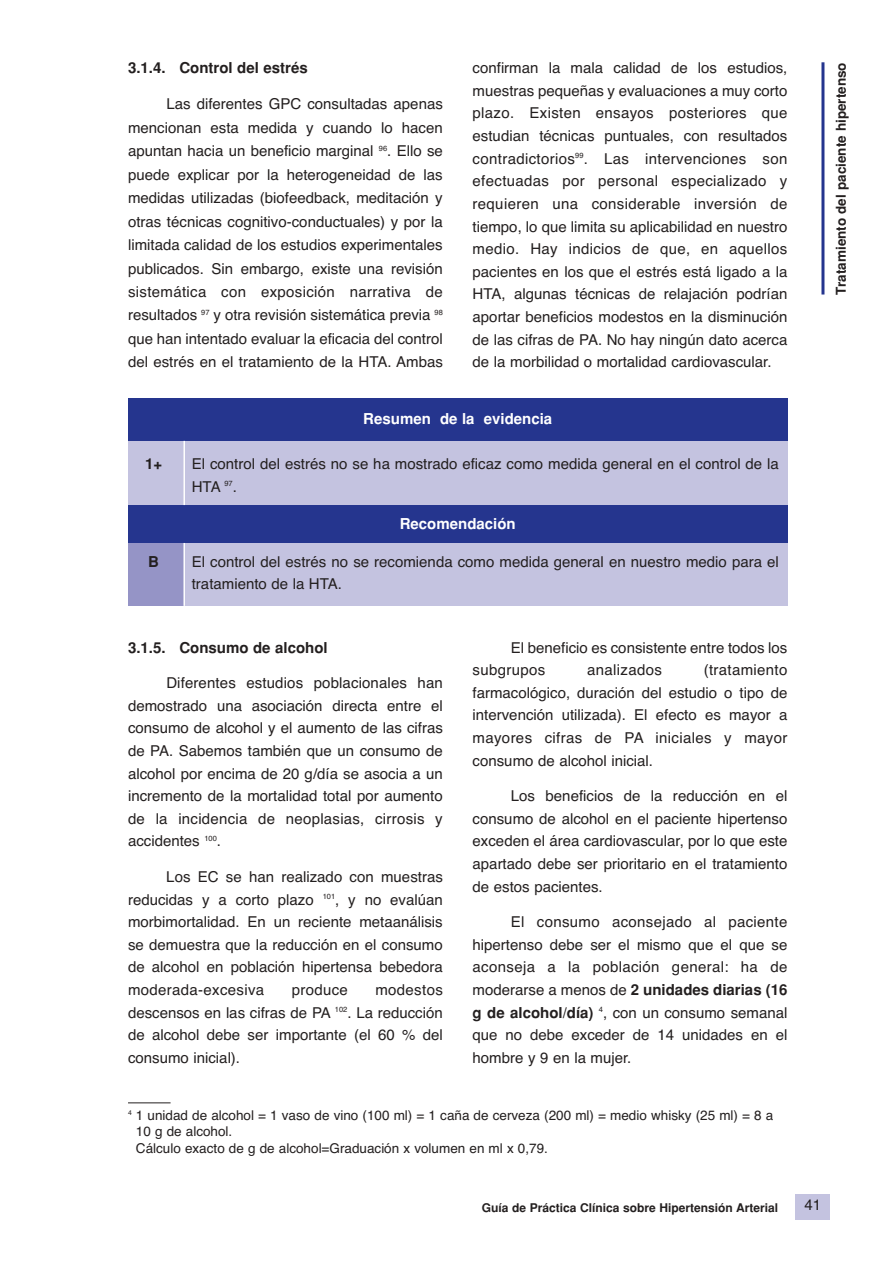
<style>
.page{position:relative;width:893px;height:1262px;background:#fff}
.page>*{position:absolute;margin:0;border:0;box-sizing:border-box;transform-origin:0 0}
.t1{font:15px/22.6px "Helvetica";color:#231f1f;text-align:justify}
.t2{font:700 15px "Helvetica";color:#231f1f}
.t3{font:700 15px "Helvetica";color:#fff}
.t4{font:15px "Helvetica";letter-spacing:.02em;color:#231f1f}
.t5{font:13.5px/16.2px "Helvetica";color:#231f1f}
.t6{font:700 13.5px "Helvetica";color:#231f1f}
.t7{font:700 12px "Helvetica";color:#231f1f}
.s1{font-weight:700}
</style>
<div class="page">
<div style="left:796px;top:1193px;width:34px;height:26px;background:#c4c3e0"></div>
<div style="left:128px;top:398px;width:659px;height:208px;background:#c4c3e0"></div>
<div style="left:128px;top:543px;width:56px;height:63px;background:#9594c6"></div>
<hr style="left:821px;top:62px;width:3px;height:232px;background:#25358e">
<hr style="left:128px;top:1102px;width:42px;height:1px;background:#231f1f">
<div style="left:128px;top:398px;width:659px;height:43px;background:#25358e"></div>
<div style="left:128px;top:505px;width:659px;height:38px;background:#25358e"></div>
<hr style="left:183px;top:441px;width:2px;height:64px;background:#fff">
<hr style="left:183px;top:543px;width:2px;height:63px;background:#fff">
<p class="t2" style="left:128px;top:62px;width:181px">3.1.4. Control del estrés</p>
<p class="t1" style="left:128px;top:94px;width:316px;line-height:23.4px;text-indent:38px">Las diferentes GPC consultadas apenas mencionan esta medida y cuando lo hacen apuntan hacia un beneficio marginal <sup>96</sup>. Ello se puede explicar por la heterogeneidad de las medidas utilizadas (biofeedback, meditación y otras técnicas cognitivo-conductuales) y por la limitada calidad de los estudios experimentales publicados. Sin embargo, existe una revisión sistemática con exposición narrativa de resultados <sup>97</sup> y otra revisión sistemática previa <sup>98 </sup>que han intentado evaluar la eficacia del control del estrés en el tratamiento de la HTA. Ambas</p>
<p class="t1" style="left:472px;top:58px;width:316px">confirman la mala calidad de los estudios, muestras pequeñas y evaluaciones a muy corto plazo. Existen ensayos posteriores que estudian técnicas puntuales, con resultados contradictorios<sup>99</sup>. Las intervenciones son efectuadas por personal especializado y requieren una considerable inversión de tiempo, lo que limita su aplicabilidad en nuestro medio. Hay indicios de que, en aquellos pacientes en los que el estrés está ligado a la HTA, algunas técnicas de relajación podrían aportar beneficios modestos en la disminución de las cifras de PA. No hay ningún dato acerca de la morbilidad o mortalidad cardiovascular.</p>
<p class="t3" style="left:363px;top:413px;width:190px">Resumen de la evidencia</p>
<p class="t2" style="left:145px;top:458px;width:19px">1+</p>
<p class="t1" style="left:192px;top:454px;width:588px">El control del estrés no se ha mostrado eficaz como medida general en el control de la<br>HTA <sup>97</sup>.</p>
<p class="t3" style="left:400px;top:518px;width:117px">Recomendación</p>
<p class="t2" style="left:148px;top:556px;width:12px">B</p>
<p class="t1" style="left:192px;top:551px;width:588px">El control del estrés no se recomienda como medida general en nuestro medio para el tratamiento de la HTA.</p>
<p class="t6" style="left:836px;top:294px;width:234px;rotate:-90deg">Tratamiento del paciente hipertenso</p>
<p class="t2" style="left:128px;top:641px;width:201px">3.1.5. Consumo de alcohol</p>
<p class="t1" style="left:128px;top:672px;width:316px;text-indent:38px">Diferentes estudios poblacionales han demostrado una asociación directa entre el consumo de alcohol y el aumento de las cifras de PA. Sabemos también que un consumo de alcohol por encima de 20 g/día se asocia a un incremento de la mortalidad total por aumento de la incidencia de neoplasias, cirrosis y accidentes <sup>100</sup>.</p>
<p class="t1" style="left:128px;top:866px;width:316px;text-indent:38px">Los EC se han realizado con muestras reducidas y a corto plazo <sup>101</sup>, y no evalúan morbimortalidad. En un reciente metaanálisis se demuestra que la reducción en el consumo de alcohol en población hipertensa bebedora moderada-excesiva</p>
<p class="t1" style="left:128px;top:980px;width:316px;text-indent:247px">modestos descensos en las cifras de PA <sup>102</sup>. La reducción de alcohol debe ser importante (el 60 % del consumo inicial).</p>
<p class="t4" style="left:292px;top:984px;width:58px">produce</p>
<p class="t1" style="left:472px;top:637px;width:316px;text-indent:38px">El beneficio es consistente entre todos los subgrupos</p>
<p class="t1" style="left:472px;top:660px;width:316px;text-indent:231px">(tratamiento farmacológico, duración del estudio o tipo de intervención utilizada). El efecto es mayor a mayores cifras de PA iniciales y mayor consumo de alcohol inicial.</p>
<p class="t1" style="left:472px;top:786px;width:316px;text-indent:38px">Los beneficios de la reducción en el consumo de alcohol en el paciente hipertenso exceden el área cardiovascular, por lo que este apartado debe ser prioritario en el tratamiento de estos pacientes.</p>
<p class="t1" style="left:472px;top:912px;width:316px;text-indent:38px">El consumo aconsejado al paciente hipertenso debe ser el mismo que el que se aconseja a la población general: ha de moderarse a menos de <span class="s1">2 unidades diarias (16 g de alcohol/día)</span> <sup>4</sup>, con un consumo semanal que no debe exceder de 14 unidades en el hombre y 9 en la mujer.</p>
<p class="t4" style="left:587px;top:664px;width:76px">analizados</p>
<p class="t5" style="left:136px;top:1108px;width:639px;text-indent:-8px"><sup>4</sup> 1 unidad de alcohol = 1 vaso de vino (100 ml) = 1 caña de cerveza (200 ml) = medio whisky (25 ml) = 8 a<br>10 g de alcohol.<br>Cálculo exacto de g de alcohol=Graduación x volumen en ml x 0,79.</p>
<p class="t7" style="left:482px;top:1203px;width:298px">Guía de Práctica Clínica sobre Hipertensión Arterial</p>
<p class="t1" style="left:804px;top:1195px;width:18px">41</p>
</div>
